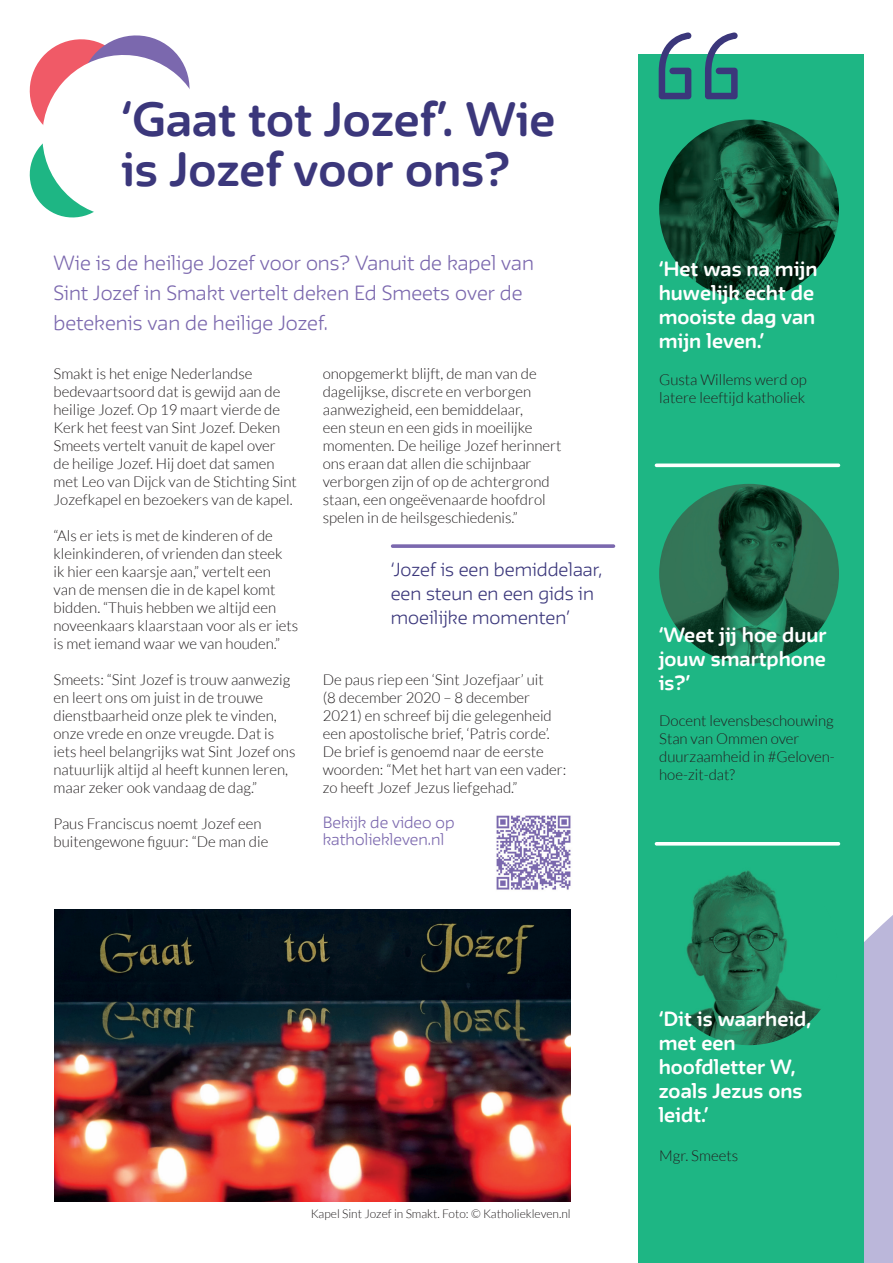
<style>
.page{position:relative;width:893px;height:1263px;background:#fff}
.page>*{position:absolute;margin:0;border:0;box-sizing:border-box;transform-origin:0 0}
.t1{font:700 42px/50.4px "Irma Text Round Std";color:#3b377b}
.t2{font:700 18px/24px "Irma Text Round Std";color:#fff}
.t3{font:300 18px/30px "Irma Text Round Std";color:#7b68ae}
.t4{font:300 16.5px/24px "Irma Text Round Std";color:#3b377b}
.t5{font:300 15px/18px "Lato";color:#231f20}
.t6{font:300 14.25px/17.1px "Irma Text Round Std";color:#7b68ae}
.t7{font:300 12px "Lato";color:#231f20}
</style>
<div class="page">
<svg style="left:863px;top:696px;width:30px;height:567px;fill:#bbb7da"></svg>
<div style="left:638px;top:54px;width:225px;height:1209px;background:#1eb684"></div>
<svg style="left:29px;top:35px;width:161px;height:183px"></svg>
<svg style="left:659px;top:32px;width:32px;height:67px"></svg>
<svg style="left:705px;top:33px;width:33px;height:66px"></svg>
<img style="left:659px;top:219px;width:180px;height:80px">
<svg style="left:659px;top:120px;width:180px;height:80px"></svg>
<img style="left:659px;top:120px;width:180px;height:179px;border-radius:90px">
<svg style="left:656px;top:463px;width:182px;height:4px"></svg>
<img style="left:659px;top:484px;width:180px;height:180px">
<hr style="left:656px;top:842px;width:182px;height:3px;background:#fff">
<img style="left:686px;top:870px;width:103px;height:130px">
<img style="left:684px;top:1000px;width:137px;height:45px">
<img style="left:54px;top:910px;width:517px;height:291px">
<svg style="left:393px;top:544px;width:220px;height:4px"></svg>
<img style="left:496px;top:815px;width:75px;height:75px">
<h1 class="t1" style="left:121px;top:93px;width:435px">‘Gaat tot Jozef’. Wie is Jozef voor ons?</h1>
<p class="t3" style="left:54px;top:247px;width:482px">Wie is de heilige Jozef voor ons? Vanuit de kapel van<br>Sint Jozef in Smakt vertelt deken Ed Smeets over de betekenis van de heilige Jozef.</p>
<p class="t5" style="left:54px;top:364px;width:245px">Smakt is het enige Nederlandse bedevaartsoord dat is gewijd aan de heilige Jozef. Op 19 maart vierde de Kerk het feest van Sint Jozef. Deken Smeets vertelt vanuit de kapel over<br>de heilige Jozef. Hij doet dat samen met Leo van Dijck van de Stichting Sint Jozefkapel en bezoekers van de kapel.</p>
<p class="t5" style="left:54px;top:526px;width:246px">“Als er iets is met de kinderen of de kleinkinderen, of vrienden dan steek<br>ik hier een kaarsje aan,” vertelt een<br>van de mensen die in de kapel komt bidden. “Thuis hebben we altijd een noveenkaars klaarstaan voor als er iets is met iemand waar we van houden.”</p>
<p class="t5" style="left:54px;top:670px;width:244px">Smeets: “Sint Jozef is trouw aanwezig en leert ons om juist in de trouwe dienstbaarheid onze plek te vinden, onze vrede en onze vreugde. Dat is iets heel belangrijks wat Sint Jozef ons natuurlijk altijd al heeft kunnen leren, maar zeker ook vandaag de dag.”</p>
<p class="t5" style="left:54px;top:814px;width:216px">Paus Franciscus noemt Jozef een buitengewone figuur: “De man die</p>
<p class="t5" style="left:323px;top:364px;width:240px">onopgemerkt blijft, de man van de dagelijkse, discrete en verborgen aanwezigheid, een bemiddelaar,<br>een steun en een gids in moeilijke momenten. De heilige Jozef herinnert ons eraan dat allen die schijnbaar verborgen zijn of op de achtergrond staan, een ongeëvenaarde hoofdrol spelen in de heilsgeschiedenis.”</p>
<p class="t4" style="left:391px;top:557px;width:213px">‘Jozef is een bemiddelaar, een steun en een gids in moeilijke momenten’</p>
<p class="t5" style="left:323px;top:670px;width:245px">De paus riep een ‘Sint Jozefjaar’ uit<br>(8 december 2020 – 8 december 2021) en schreef bij die gelegenheid een apostolische brief, ‘Patris corde’.<br>De brief is genoemd naar de eerste woorden: “Met het hart van een vader: zo heeft Jozef Jezus liefgehad.”</p>
<p class="t6" style="left:323px;top:813px;width:133px">Bekijk de video op katholiekleven.nl</p>
<p class="t2" style="left:659px;top:257px;width:160px">‘Het was na mijn huwelijk echt de mooiste dag van mijn leven.’</p>
<p class="t5" style="left:659px;top:371px;width:149px">Gusta Willems werd op latere leeftijd katholiek</p>
<p class="t2" style="left:659px;top:623px;width:169px;text-align:justify">‘Weet jij hoe duur jouw smartphone is?’</p>
<p class="t5" style="left:659px;top:712px;width:177px">Docent levensbeschouwing<br>Stan van Ommen over duurzaamheid in #Geloven&shy;hoe-zit-dat?</p>
<p class="t7" style="left:311px;top:1207px;width:262px">Kapel Sint Jozef in Smakt. Foto: © Katholiekleven.nl</p>
<p class="t2" style="left:659px;top:1007px;width:154px">‘Dit is waarheid, met een hoofdletter W, zoals Jezus ons leidt.’</p>
<p class="t5" style="left:659px;top:1146px;width:80px">Mgr. Smeets</p>
</div>
